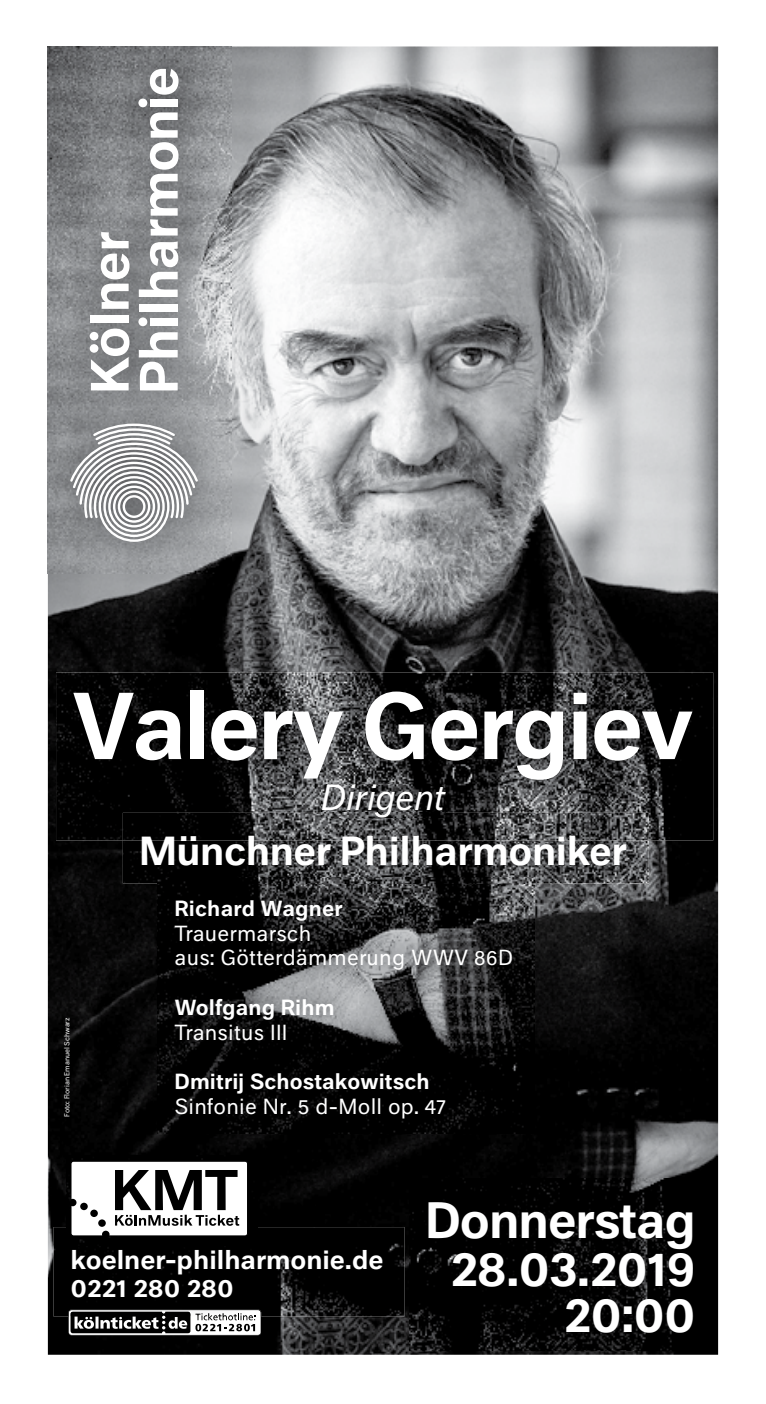
<style>
.page{position:relative;width:766px;height:1404px;background:#fff}
.page>*{position:absolute;margin:0;border:0;box-sizing:border-box;transform-origin:0 0}
.t1{font:500 87.75px "Neutral BP";letter-spacing:-.03em;color:#fff}
.t2{font:500 47.25px/47.2px "Neutral BP";letter-spacing:-.02em;color:#fff;text-align:right}
.t3{font:500 37.57px "Neutral BP";letter-spacing:-.01em;color:#fff}
.t4{font:italic 33.75px "Neutral BP";letter-spacing:-.01em;color:#fff}
.t5{font:500 24.53px/28.3px "Neutral BP";color:#fff}
.t6{font:20.25px/24.8px "Neutral BP";letter-spacing:.01em;color:#fff}
.t7{font:500 20.25px "Neutral BP";letter-spacing:.01em;color:#fff}
.t8{font:6.75px "Neutral BP";letter-spacing:-.01em;color:#fff}
</style>
<div class="page">
<img style="left:48px;top:46px;width:670px;height:1308px">
<img style="left:53px;top:1226px;width:351px;height:90px">
<svg style="left:68px;top:1309px;width:193px;height:26px"></svg>
<div style="left:66px;top:1155px;width:191px;height:90px;background:#000"></div>
<div style="left:71px;top:1161px;width:176px;height:74px;background:#fff;border-radius:3px"></div>
<div style="left:70px;top:1160px;width:178px;height:76px;border:1px solid #000;border-radius:3px"></div>
<svg style="left:71px;top:1198px;width:5px;height:8px"></svg>
<div style="left:80px;top:1202px;width:8px;height:7px;background:#000;border-radius:50%"></div>
<div style="left:90px;top:1209px;width:8px;height:7px;background:#000;border-radius:50%"></div>
<div style="left:98px;top:1219px;width:8px;height:7px;background:#000;border-radius:50%"></div>
<svg style="left:102px;top:1230px;width:7px;height:6px"></svg>
<svg style="left:115px;top:1170px;width:124px;height:55px"></svg>
<img style="left:48px;top:46px;width:183px;height:527px">
<svg style="left:70px;top:422px;width:128px;height:120px"></svg>
<div style="left:90px;top:332px;width:8px;height:8px;background:#fff;border-radius:50%"></div>
<svg style="left:91px;top:328px;width:38px;height:62px"></svg>
<div style="left:90px;top:315px;width:39px;height:8px;background:#fff"></div>
<svg style="left:101px;top:232px;width:28px;height:77px"></svg>
<svg style="left:139px;top:332px;width:39px;height:58px"></svg>
<div style="left:138px;top:317px;width:9px;height:9px;background:#fff;border-radius:50%"></div>
<div style="left:151px;top:318px;width:27px;height:7px;background:#fff"></div>
<div style="left:139px;top:304px;width:39px;height:7px;background:#fff"></div>
<svg style="left:139px;top:241px;width:39px;height:56px"></svg>
<svg style="left:150px;top:112px;width:28px;height:123px"></svg>
<div style="left:138px;top:99px;width:9px;height:8px;background:#fff;border-radius:50%"></div>
<div style="left:151px;top:99px;width:27px;height:8px;background:#fff"></div>
<svg style="left:150px;top:69px;width:28px;height:26px"></svg>
<img style="left:56px;top:672px;width:657px;height:168px">
<img style="left:322px;top:784px;width:123px;height:28px">
<img style="left:123px;top:812px;width:525px;height:71px">
<img style="left:322px;top:812px;width:123px;height:5px">
<img style="left:409px;top:1178px;width:306px;height:172px">
<img style="left:157px;top:877px;width:377px;height:256px">
<h1 class="t1" style="left:72px;top:656px;width:622px">Valery Gergiev</h1>
<h3 class="t4" style="left:321px;top:770px;width:126px">Dirigent</h3>
<h3 class="t3" style="left:139px;top:820px;width:489px">Münchner Philharmoniker</h3>
<p class="t8" style="left:62px;top:1116px;width:101px;rotate:-90deg">Foto: Florian Emanuel Schwarz</p>
<p class="t7" style="left:174px;top:892px;width:170px">Richard Wagner</p>
<p class="t6" style="left:174px;top:919px;width:340px">Trauermarsch<br>aus: Götterdämmerung WWV 86D</p>
<p class="t7" style="left:174px;top:991px;width:161px">Wolfgang Rihm</p>
<p class="t6" style="left:174px;top:1018px;width:114px">Transitus III</p>
<p class="t7" style="left:174px;top:1065px;width:257px">Dmitrij Schostakowitsch</p>
<p class="t6" style="left:174px;top:1092px;width:273px">Sinfonie Nr. 5 d-Moll op. 47</p>
<p class="t5" style="left:70px;top:1243px;width:314px">koelner-philharmonie.de<br>0221 280 280</p>
<h2 class="t2" style="left:425px;top:1192px;width:272px">Donnerstag<br>28.03.2019<br>20:00</h2>
</div>
